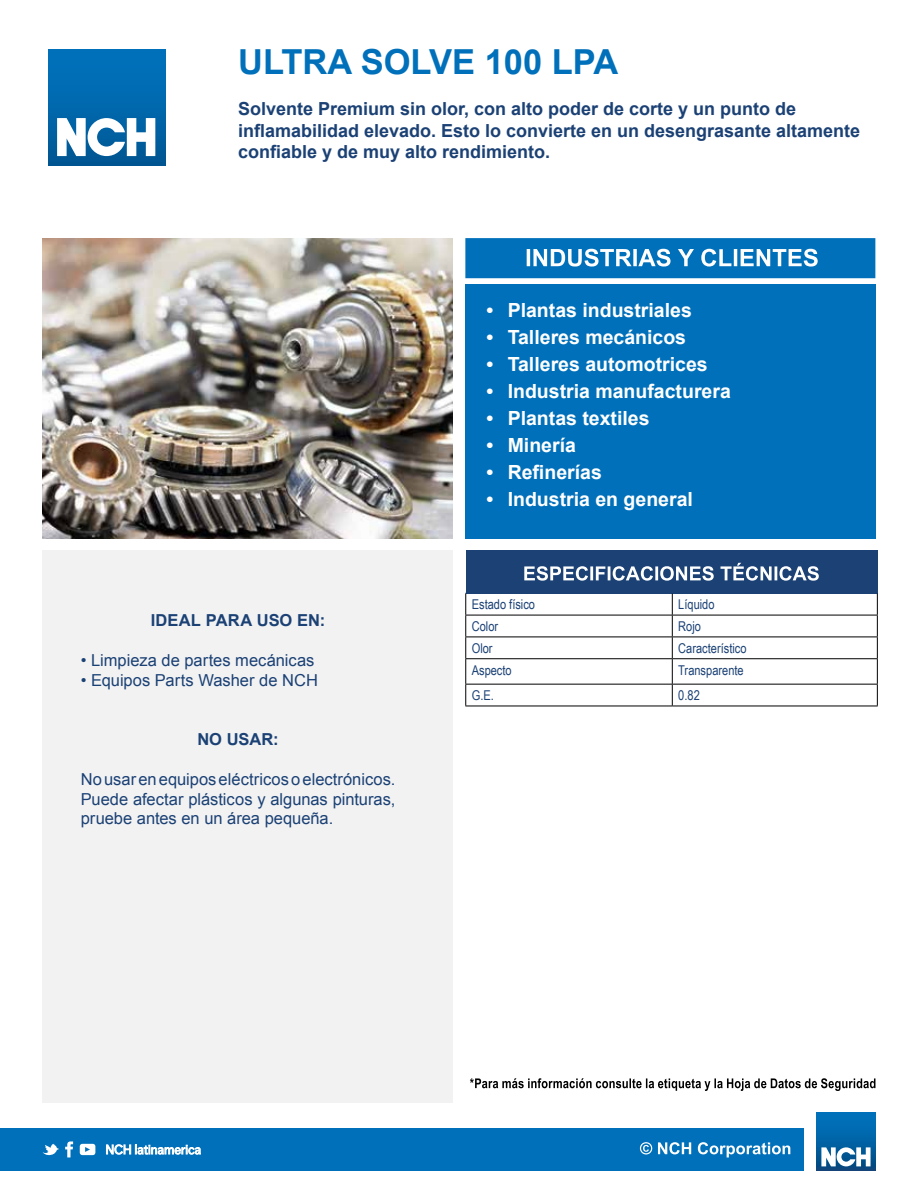
<style>
.page{position:relative;width:918px;height:1188px;background:#fff}
.page>*{position:absolute;margin:0;border:0;box-sizing:border-box;transform-origin:0 0}
.t1{font:700 34.5px "Arial";color:#0070ba}
.t2{font:700 19.5px "Arial";color:#fff}
.t3{font:700 18px/21.6px "Arial";color:#1b4175}
.t4{font:16.5px/19.8px "Arial";color:#1b4175;text-align:justify}
.t5{font:700 16.5px "Arial";letter-spacing:.005em;color:#1b4175}
.t6{font:13.5px "Arial Narrow";color:#1b4175}
</style>
<div class="page">
<div style="left:0;top:1128px;width:803px;height:43px;background:#0070ba"></div>
<div style="left:43px;top:550px;width:410px;height:553px;background:#f2f2f2"></div>
<div style="left:465px;top:284px;width:410px;height:255px;background:#0070ba"></div>
<svg style="left:465px;top:238px;width:410px;height:40px;background:#2383c3"></svg>
<svg style="left:106px;top:1144px;width:95px;height:11px"></svg>
<svg style="left:43px;top:1144px;width:16px;height:12px"></svg>
<svg style="left:65px;top:1141px;width:8px;height:16px"></svg>
<svg style="left:80px;top:1144px;width:15px;height:11px"></svg>
<svg style="left:640px;top:1142px;width:12px;height:13px"></svg>
<svg style="left:658px;top:1142px;width:33px;height:12px"></svg>
<svg style="left:698px;top:1142px;width:92px;height:15px"></svg>
<svg style="left:816px;top:1112px;width:60px;height:59px"></svg>
<div style="left:817px;top:1112px;width:58px;height:59px;background:linear-gradient(to bottom,#0075c2,#084d82)"></div>
<svg style="left:821px;top:1147px;width:50px;height:19px"></svg>
<div style="left:48px;top:49px;width:117px;height:116px;background:linear-gradient(to bottom,#0074c0,#005895)"></div>
<svg style="left:57px;top:118px;width:98px;height:38px"></svg>
<svg style="left:470px;top:1078px;width:405px;height:13px"></svg>
<img style="left:43px;top:238px;width:410px;height:301px">
<div style="left:466px;top:550px;width:411px;height:43px;background:#1b4175"></div>
<hr style="left:465px;top:593px;width:207px;height:1px;background:#1b4175">
<hr style="left:672px;top:593px;width:206px;height:1px;background:#1b4175">
<hr style="left:465px;top:615px;width:207px;height:1px;background:#000">
<hr style="left:672px;top:615px;width:206px;height:1px;background:#000">
<hr style="left:465px;top:637px;width:207px;height:1px;background:#000">
<hr style="left:672px;top:637px;width:206px;height:1px;background:#000">
<hr style="left:465px;top:658px;width:207px;height:1px;background:#000">
<hr style="left:672px;top:658px;width:206px;height:1px;background:#000">
<hr style="left:465px;top:684px;width:207px;height:1px;background:#000">
<svg style="left:465px;top:594px;width:1px;height:112px"></svg>
<hr style="left:672px;top:684px;width:206px;height:1px;background:#000">
<svg style="left:672px;top:594px;width:1px;height:112px"></svg>
<svg style="left:877px;top:594px;width:1px;height:112px"></svg>
<hr style="left:465px;top:706px;width:207px;height:1px;background:#000">
<hr style="left:672px;top:706px;width:206px;height:1px;background:#000">
<svg style="left:524px;top:563px;width:295px;height:18px"></svg>
<h1 class="t1" style="left:238px;top:40px;width:382px">ULTRA SOLVE 100 LPA</h1>
<p class="t3" style="left:238px;top:99px;width:624px">Solvente Premium sin olor, con alto poder de corte y un punto de inflamabilidad elevado. Esto lo convierte en un desengrasante altamente confiable y de muy alto rendimiento.</p>
<p class="t5" style="left:151px;top:610px;width:176px">IDEAL PARA USO EN:</p>
<p class="t4" style="left:81px;top:651px;width:235px">• Limpieza de partes mecánicas</p>
<p class="t4" style="left:81px;top:670px;width:239px">• Equipos Parts Washer de NCH</p>
<p class="t5" style="left:197px;top:729px;width:83px">NO USAR:</p>
<p class="t4" style="left:81px;top:769px;width:316px">No usar en equipos eléctricos o electrónicos.<br>Puede afectar plásticos y algunas pinturas, pruebe antes en un área pequeña.</p>
<p class="t2" style="left:486px;top:298px;width:207px">• Plantas industriales</p>
<p class="t2" style="left:486px;top:325px;width:201px">• Talleres mecánicos</p>
<p class="t2" style="left:486px;top:352px;width:223px">• Talleres automotrices</p>
<p class="t2" style="left:486px;top:379px;width:246px">• Industria manufacturera</p>
<p class="t2" style="left:486px;top:406px;width:165px">• Plantas textiles</p>
<p class="t2" style="left:486px;top:433px;width:91px">• Minería</p>
<p class="t2" style="left:486px;top:460px;width:117px">• Refinerías</p>
<p class="t2" style="left:486px;top:487px;width:208px">• Industria en general</p>
<p class="t6" style="left:472px;top:594px;width:65px">Estado físico</p>
<p class="t6" style="left:678px;top:594px;width:38px">Líquido</p>
<p class="t6" style="left:472px;top:616px;width:28px">Color</p>
<p class="t6" style="left:678px;top:616px;width:24px">Rojo</p>
<p class="t6" style="left:472px;top:638px;width:22px">Olor</p>
<p class="t6" style="left:678px;top:638px;width:70px">Característico</p>
<p class="t6" style="left:472px;top:660px;width:42px">Aspecto</p>
<p class="t6" style="left:678px;top:660px;width:67px">Transparente</p>
<p class="t6" style="left:472px;top:685px;width:24px">G.E.</p>
<p class="t6" style="left:678px;top:685px;width:23px">0.82</p>
</div>
